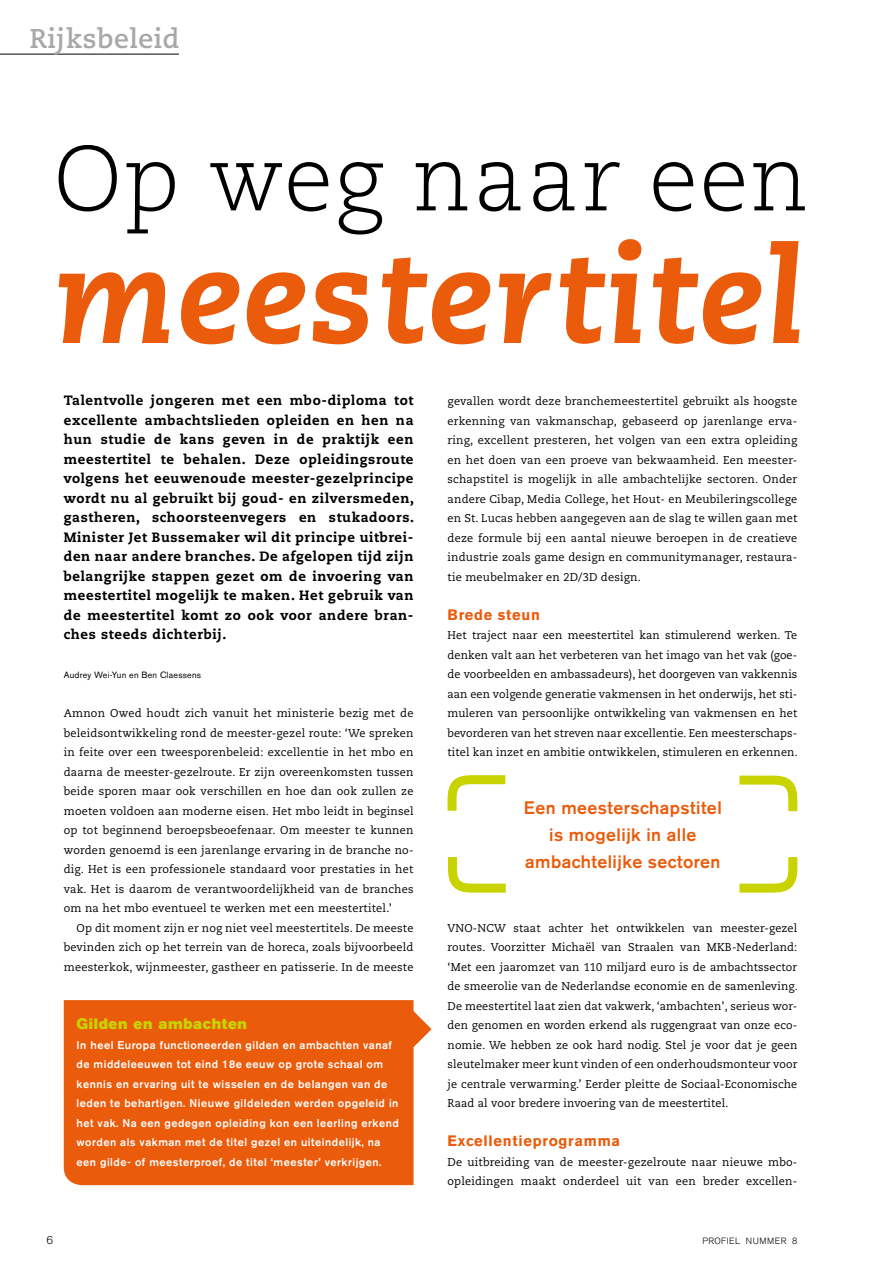
<style>
.page{position:relative;width:893px;height:1263px;background:#fff}
.page>*{position:absolute;margin:0;border:0;box-sizing:border-box;transform-origin:0 0}
.t1{font:italic 800 132.6px "Caecilia LT Std";letter-spacing:.025em;color:#ea5b0b}
.t2{font:300 91.95px "Caecilia LT Std";letter-spacing:.025em;color:#000}
.t3{font:700 27px "Caecilia LT Std";letter-spacing:.025em;color:#a8a8a7}
.t4{font:500 18px/27px "Akzidenz Grotesk BE";letter-spacing:.025em;color:#ea5b0b;text-align:center}
.t5{font:700 15px "Akzidenz Grotesk BE";letter-spacing:.05em;color:#ea5b0b}
.t6{font:15px "Akzidenz Grotesk BE Super";letter-spacing:.045em;color:#c8d300}
.t7{font:800 13.5px/19.5px "Caecilia LT Std";letter-spacing:.05em;color:#000;text-align:justify}
.t8{font:11.25px/19.5px "Caecilia LT Std";letter-spacing:.01em;color:#000;text-align:justify}
.t9{font:500 11.25px/19.5px "Akzidenz Grotesk BE";letter-spacing:.045em;color:#fff}
.t10{font:300 11.25px "Akzidenz Grotesk BE";color:#000}
.t11{font:9px "Akzidenz Grotesk BE";letter-spacing:.025em;color:#000}
.t12{font:300 9px "Akzidenz Grotesk BE";letter-spacing:.06em;color:#000}
</style>
<div class="page">
<hr style="left:0;top:54px;width:179px;height:1px;background:#000">
<svg style="left:414px;top:1011px;width:18px;height:36px"></svg>
<div style="left:64px;top:1000px;width:350px;height:185px;background:#ea5b0b"></div>
<svg style="left:739px;top:775px;width:59px;height:37px"></svg>
<svg style="left:448px;top:857px;width:58px;height:36px"></svg>
<svg style="left:447px;top:775px;width:59px;height:36px"></svg>
<svg style="left:739px;top:857px;width:59px;height:36px"></svg>
<h3 class="t3" style="left:30px;top:23px;width:151px">Rijksbeleid</h3>
<h2 class="t2" style="left:54px;top:127px;width:757px">Op weg naar een</h2>
<h1 class="t1" style="left:54px;top:218px;width:751px">meestertitel</h1>
<p class="t7" style="left:64px;top:391px;width:352px">Talentvolle jongeren met een mbo-diploma tot excellente ambachtslieden opleiden en hen na hun studie de kans geven in de praktijk een meestertitel te behalen. Deze opleidingsroute volgens het eeuwenoude meester-gezelprincipe wordt nu al gebruikt bij goud- en zilversmeden, gastheren, schoorsteenvegers en stukadoors.<br>Minister Jet Bussemaker wil dit principe uitbrei&shy;den naar andere branches. De afgelopen tijd zijn belangrijke stappen gezet om de invoering van meestertitel mogelijk te maken. Het gebruik van de meestertitel komt zo ook voor andere bran&shy;ches steeds dichterbij.</p>
<p class="t11" style="left:64px;top:670px;width:139px">Audrey Wei-Yun en Ben Claessens</p>
<p class="t8" style="left:64px;top:704px;width:351px">Amnon Owed houdt zich vanuit het ministerie bezig met de beleidsontwikkeling rond de meester-gezel route: ‘We spreken in feite over een tweesporenbeleid: excellentie in het mbo en daarna de meester-gezelroute. Er zijn overeenkomsten tussen beide sporen maar ook verschillen en hoe dan ook zullen ze moeten voldoen aan moderne eisen. Het mbo leidt in beginsel op tot beginnend beroepsbeoefenaar. Om meester te kunnen worden genoemd is een jarenlange ervaring in de branche no&shy;dig. Het is een professionele standaard voor prestaties in het vak. Het is daarom de verantwoordelijkheid van de branches om na het mbo eventueel te werken met een meestertitel.’</p>
<p class="t8" style="left:64px;top:918px;width:351px;text-indent:13px">Op dit moment zijn er nog niet veel meestertitels. De meeste bevinden zich op het terrein van de horeca, zoals bijvoorbeeld meesterkok, wijnmeester, gastheer en patisserie. In de meeste</p>
<h3 class="t6" style="left:77px;top:1015px;width:172px">Gilden en ambachten</h3>
<p class="t9" style="left:77px;top:1035px;width:324px">In heel Europa functioneerden gilden en ambachten vanaf de middeleeuwen tot eind 18e eeuw op grote schaal om kennis en ervaring uit te wisselen en de belangen van de leden te behartigen. Nieuwe gildeleden werden opgeleid in het vak. Na een gedegen opleiding kon een leerling erkend worden als vakman met de titel gezel en uiteindelijk, na een gilde- of meesterproef, de titel ‘meester’ verkrijgen.</p>
<p class="t8" style="left:448px;top:392px;width:351px">gevallen wordt deze branchemeestertitel gebruikt als hoogste erkenning van vakmanschap, gebaseerd op jarenlange erva&shy;ring, excellent presteren, het volgen van een extra opleiding en het doen van een proeve van bekwaamheid. Een meester&shy;schapstitel is mogelijk in alle ambachtelijke sectoren. Onder andere Cibap, Media College, het Hout- en Meubileringscollege en St. Lucas hebben aangegeven aan de slag te willen gaan met deze formule bij een aantal nieuwe beroepen in de creatieve industrie zoals game design en communitymanager, restaura&shy;tie meubelmaker en 2D/3D design.</p>
<h3 class="t5" style="left:448px;top:606px;width:94px">Brede steun</h3>
<p class="t8" style="left:448px;top:626px;width:352px;text-align:left">Het traject naar een meestertitel kan stimulerend werken. Te denken valt aan het verbeteren van het imago van het vak (goe&shy;de voorbeelden en ambassadeurs), het doorgeven van vakkennis aan een volgende generatie vakmensen in het onderwijs, het sti&shy;muleren van persoonlijke ontwikkeling van vakmensen en het bevorderen van het streven naar excellentie. Een meesterschaps&shy;titel kan inzet en ambitie ontwikkelen, stimuleren en erkennen.</p>
<h3 class="t4" style="left:524px;top:794px;width:199px">Een meesterschapstitel is mogelijk in alle ambachtelijke sectoren</h3>
<p class="t8" style="left:448px;top:918px;width:352px">VNO-NCW staat achter het ontwikkelen van meester-gezel routes. Voorzitter Michaël van Straalen van MKB-Nederland: ‘Met een jaaromzet van 110 miljard euro is de ambachtssector de smeerolie van de Nederlandse economie en de samenleving.<br>De meestertitel laat zien dat vakwerk, ‘ambachten’, serieus wor&shy;den genomen en worden erkend als ruggengraat van onze eco&shy;nomie. We hebben ze ook hard nodig. Stel je voor dat je geen sleutelmaker meer kunt vinden of een onderhoudsmonteur voor je centrale verwarming.’ Eerder pleitte de Sociaal-Economische Raad al voor bredere invoering van de meestertitel.</p>
<h3 class="t5" style="left:448px;top:1132px;width:174px">Excellentieprogramma</h3>
<p class="t8" style="left:448px;top:1152px;width:351px">De uitbreiding van de meester-gezelroute naar nieuwe mbo&shy;opleidingen maakt onderdeel uit van een breder excellen-</p>
<p class="t10" style="left:47px;top:1233px;width:8px">6</p>
<p class="t12" style="left:702px;top:1235px;width:96px">PROFIEL NUMMER 8</p>
</div>
